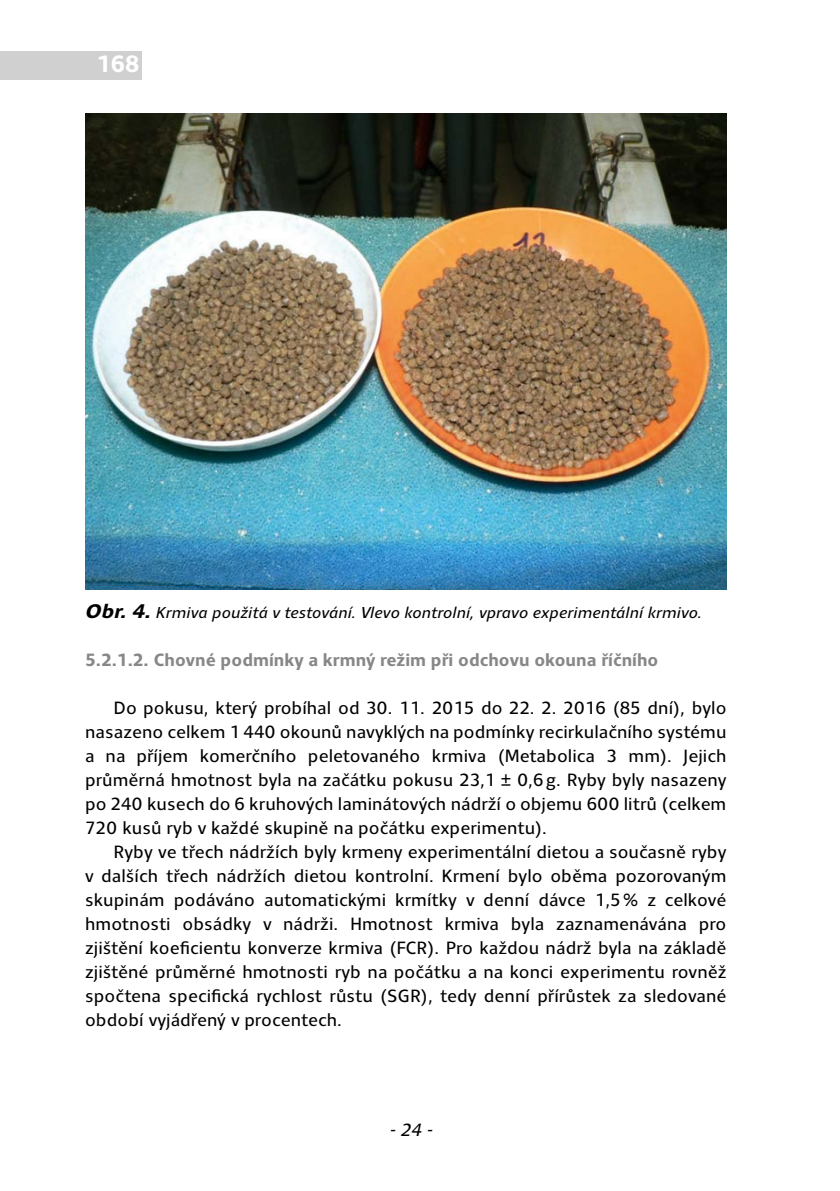
<style>
.page{position:relative;width:840px;height:1191px;background:#fff}
.page>*{position:absolute;margin:0;border:0;box-sizing:border-box;transform-origin:0 0}
.t1{font:700 24px "Clara Sans";color:#fff}
.t2{font:18px/24px "Clara Sans";color:#000;text-align:justify}
.t3{font:700 18px "Clara Sans";color:#878787}
.t4{font:italic 18px "Clara Sans";color:#000}
.t5{font:italic 16px "Clara Sans";color:#000}
.s1{font-weight:700;font-size:20px}
</style>
<div class="page">
<div style="left:0;top:51px;width:142px;height:28px;background:#d0d0d0"></div>
<img style="left:85px;top:113px;width:641px;height:477px">
<h1 class="t1" style="left:97px;top:51px;width:44px">168</h1>
<p class="t5" style="left:85px;top:604px;width:618px"><span class="s1">Obr. 4.</span> Krmiva použitá v testování. Vlevo kontrolní, vpravo experimentální krmivo.</p>
<p class="t3" style="left:85px;top:649px;width:574px">5.2.1.2. Chovné podmínky a krmný režim při odchovu okouna říčního</p>
<p class="t2" style="left:85px;top:696px;width:642px;text-indent:28px">Do pokusu, který probíhal od 30. 11. 2015 do 22. 2. 2016 (85 dní), bylo nasazeno celkem 1 440 okounů navyklých na podmínky recirkulačního systému a na příjem komerčního peletovaného krmiva (Metabolica 3 mm). Jejich průměrná hmotnost byla na začátku pokusu 23,1 ± 0,6g. Ryby byly nasazeny po 240 kusech do 6 kruhových laminátových nádrží o objemu 600 litrů (celkem 720 kusů ryb v každé skupině na počátku experimentu).</p>
<p class="t2" style="left:85px;top:840px;width:642px;text-indent:28px">Ryby ve třech nádržích byly krmeny experimentální dietou a současně ryby v dalších třech nádržích dietou kontrolní. Krmení bylo oběma pozorovaným skupinám podáváno automatickými krmítky v denní dávce 1,5% z celkové hmotnosti obsádky v nádrži. Hmotnost krmiva byla zaznamenávána pro zjištění koeficientu konverze krmiva (FCR). Pro každou nádrž byla na základě zjištěné průměrné hmotnosti ryb na počátku a na konci experimentu rovněž spočtena specifická rychlost růstu (SGR), tedy denní přírůstek za sledované období vyjádřený v procentech.</p>
<p class="t4" style="left:390px;top:1120px;width:44px">- 24 -</p>
</div>
